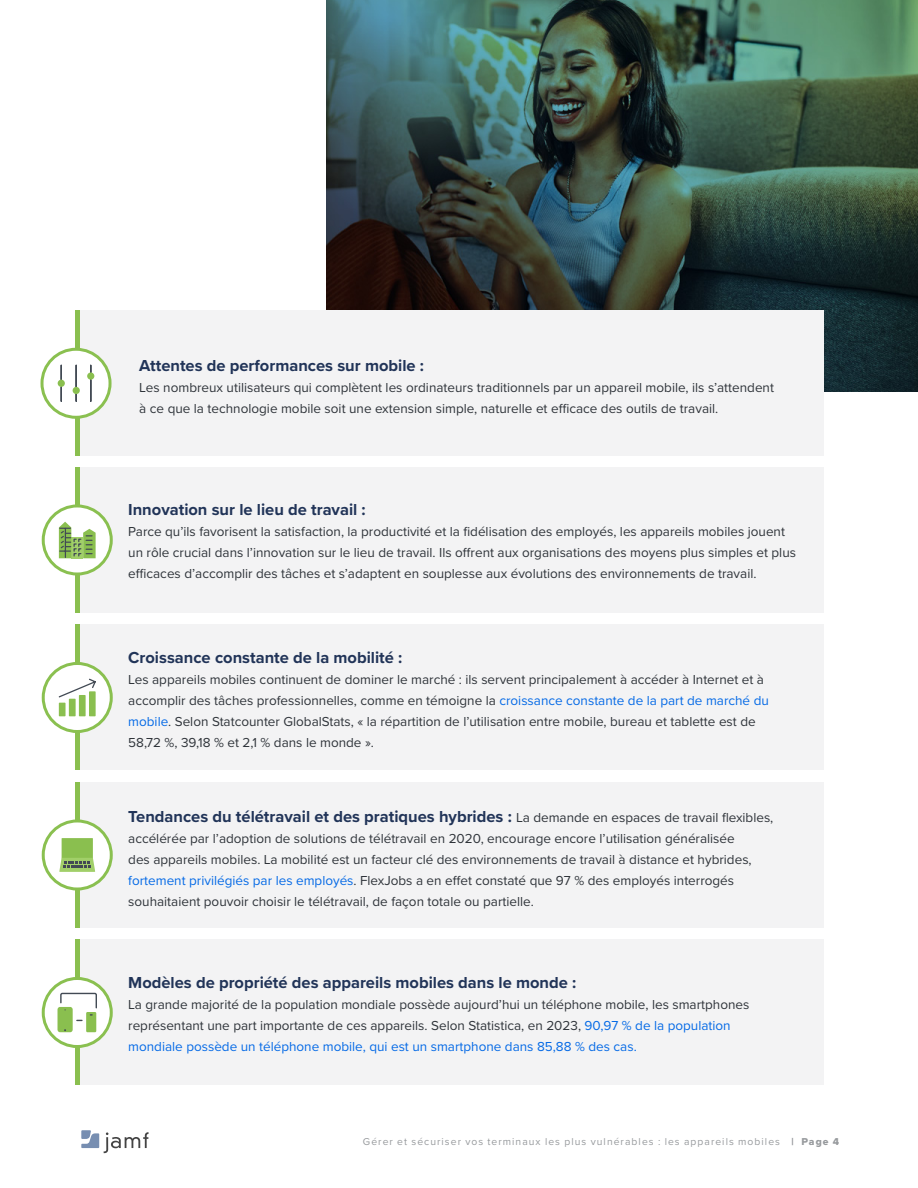
<style>
.page{position:relative;width:918px;height:1188px;background:#fff}
.page>*{position:absolute;margin:0;border:0;box-sizing:border-box;transform-origin:0 0}
.t1{font:700 16.5px "Proxima Nova";color:#213458}
.t2{font:13.5px/21px "Proxima Nova";color:#2f343a}
.t3{font:10.35px "Proxima Nova";letter-spacing:.1em;color:#979a9d}
.s1{color:#056ae6}
.s2{font-weight:400;font-size:13.5px;color:#2f343a}
.s3{font-family:"Proxima Nova Extrabld"}
</style>
<div class="page">
<svg style="left:81px;top:1130px;width:67px;height:23px"></svg>
<img style="left:326px;top:0;width:592px;height:392px">
<div style="left:76px;top:467px;width:748px;height:146px;background:#f3f3f4"></div>
<hr style="left:76px;top:467px;width:4px;height:146px;background:#8abf4f">
<div style="left:76px;top:625px;width:748px;height:145px;background:#f3f3f4"></div>
<hr style="left:76px;top:625px;width:4px;height:145px;background:#8abf4f">
<div style="left:76px;top:782px;width:748px;height:146px;background:#f3f3f4"></div>
<hr style="left:76px;top:782px;width:4px;height:146px;background:#8abf4f">
<div style="left:76px;top:940px;width:748px;height:145px;background:#f3f3f4"></div>
<hr style="left:76px;top:940px;width:4px;height:145px;background:#8abf4f">
<svg style="left:43px;top:663px;width:68px;height:69px;fill:#fff"></svg>
<div style="left:42px;top:662px;width:71px;height:71px;border:3px solid #8ac050;border-radius:50%"></div>
<div style="left:59px;top:703px;width:7px;height:13px;background:#8abf4f"></div>
<div style="left:69px;top:699px;width:7px;height:17px;background:#8abf4f"></div>
<div style="left:79px;top:695px;width:7px;height:21px;background:#8abf4f"></div>
<div style="left:89px;top:691px;width:7px;height:25px;background:#8abf4f"></div>
<svg style="left:58px;top:678px;width:39px;height:21px"></svg>
<div style="left:43px;top:821px;width:68px;height:68px;background:#fff;border-radius:50%"></div>
<div style="left:42px;top:819px;width:71px;height:72px;border:3px solid #8ac050;border-radius:50%"></div>
<div style="left:62px;top:838px;width:31px;height:20px;background:#8abf4f"></div>
<svg style="left:59px;top:858px;width:36px;height:14px"></svg>
<svg style="left:43px;top:978px;width:68px;height:69px;fill:#fff"></svg>
<div style="left:42px;top:977px;width:71px;height:71px;border:3px solid #8ac050;border-radius:50%"></div>
<div style="left:86px;top:1012px;width:10px;height:20px;background:#8abf4f"></div>
<div style="left:58px;top:1007px;width:15px;height:25px;background:#8abf4f;border-radius:3px"></div>
<svg style="left:59px;top:992px;width:39px;height:29px"></svg>
<div style="left:43px;top:506px;width:68px;height:68px;background:#fff;border-radius:50%"></div>
<div style="left:42px;top:504px;width:71px;height:72px;border:3px solid #8ac050;border-radius:50%"></div>
<svg style="left:59px;top:522px;width:37px;height:37px"></svg>
<div style="left:76px;top:310px;width:748px;height:146px;background:#f3f3f4"></div>
<hr style="left:76px;top:310px;width:4px;height:146px;background:#8abf4f">
<div style="left:42px;top:349px;width:68px;height:68px;background:#fff;border-radius:50%"></div>
<div style="left:40px;top:348px;width:72px;height:71px;border:3px solid #8ac050;border-radius:50%"></div>
<svg style="left:61px;top:387px;width:1px;height:14px"></svg>
<svg style="left:61px;top:365px;width:1px;height:15px"></svg>
<svg style="left:90px;top:380px;width:1px;height:21px"></svg>
<svg style="left:76px;top:365px;width:1px;height:22px"></svg>
<div style="left:58px;top:380px;width:7px;height:7px;background:#8abf4f;border-radius:50%"></div>
<div style="left:73px;top:387px;width:7px;height:7px;background:#8abf4f;border-radius:50%"></div>
<div style="left:87px;top:372px;width:7px;height:8px;background:#8abf4f;border-radius:50%"></div>
<p class="t1" style="left:139px;top:353px;width:286px">Attentes de performances sur mobile :</p>
<p class="t2" style="left:139px;top:376px;width:636px">Les nombreux utilisateurs qui complètent les ordinateurs traditionnels par un appareil mobile, ils s’attendent à ce que la technologie mobile soit une extension simple, naturelle et efficace des outils de travail.</p>
<p class="t1" style="left:128px;top:498px;width:239px">Innovation sur le lieu de travail :</p>
<p class="t2" style="left:128px;top:521px;width:669px">Parce qu’ils favorisent la satisfaction, la productivité et la fidélisation des employés, les appareils mobiles jouent un rôle crucial dans l’innovation sur le lieu de travail. Ils offrent aux organisations des moyens plus simples et plus efficaces d’accomplir des tâches et s’adaptent en souplesse aux évolutions des environnements de travail.</p>
<p class="t1" style="left:128px;top:645px;width:276px">Croissance constante de la mobilité :</p>
<p class="t2" style="left:128px;top:669px;width:642px">Les appareils mobiles continuent de dominer le marché : ils servent principalement à accéder à Internet et à accomplir des tâches professionnelles, comme en témoigne la <span class="s1">croissance constante de la part de marché du mobile</span>. Selon Statcounter GlobalStats, « la répartition de l’utilisation entre mobile, bureau et tablette est de 58,72 %, 39,18 % et 2,1 % dans le monde ».</p>
<p class="t1" style="left:128px;top:804px;width:647px">Tendances du télétravail et des pratiques hybrides : <span class="s2">La demande en espaces de travail flexibles,</span></p>
<p class="t2" style="left:128px;top:827px;width:625px">accélérée par l’adoption de solutions de télétravail en 2020, encourage encore l’utilisation généralisée des appareils mobiles. La mobilité est un facteur clé des environnements de travail à distance et hybrides, <span class="s1">fortement privilégiés par les employés</span>. FlexJobs a en effet constaté que 97 % des employés interrogés souhaitaient pouvoir choisir le télétravail, de façon totale ou partielle.</p>
<p class="t1" style="left:128px;top:970px;width:450px">Modèles de propriété des appareils mobiles dans le monde :</p>
<p class="t2" style="left:128px;top:993px;width:623px">La grande majorité de la population mondiale possède aujourd’hui un téléphone mobile, les smartphones représentant une part importante de ces appareils. Selon Statistica, en 2023, <span class="s1">90,97 % de la population mondiale possède un téléphone mobile, qui est un smartphone dans 85,88 % des cas.</span></p>
<p class="t3" style="left:363px;top:1134px;width:478px">Gérer et sécuriser vos terminaux les plus vulnérables : les appareils mobiles <span class="s3">| Page 4</span></p>
</div>
